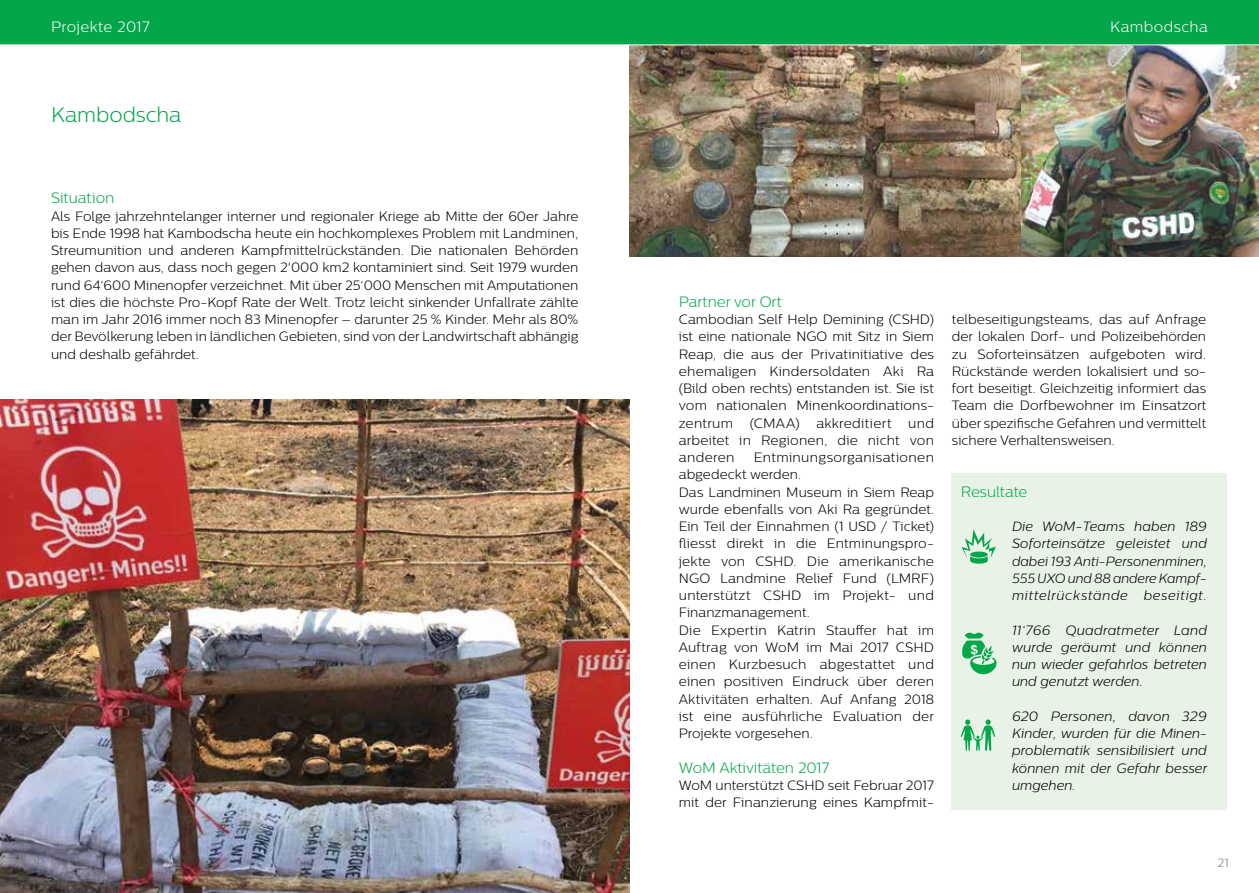
<style>
.page{position:relative;width:1259px;height:893px;background:#fff}
.page>*{position:absolute;margin:0;border:0;box-sizing:border-box;transform-origin:0 0}
.t1{font:300 21px "Centrale Sans";letter-spacing:-.005em;color:#04a64a}
.t2{font:300 15px "Centrale Sans";color:#04a64a}
.t3{font:300 15px "Centrale Sans";letter-spacing:.03em;color:#fff}
.t4{font:300 13.5px/17.2px "Centrale Sans";letter-spacing:.005em;color:#000;text-align:justify}
.t5{font:italic 300 13.5px/17.2px "Centrale Sans";color:#000;text-align:justify}
.t6{font:italic 300 13.35px/17.2px "Centrale Sans";letter-spacing:.035em;color:#000;text-align:justify}
.t7{font:300 12px "Centrale Sans";color:#797765}
</style>
<div class="page">
<img style="left:629px;top:45px;width:630px;height:212px">
<div style="left:951px;top:473px;width:275px;height:337px;background:#e8f2e6"></div>
<svg style="left:961px;top:529px;width:35px;height:35px"></svg>
<svg style="left:962px;top:632px;width:34px;height:42px"></svg>
<svg style="left:960px;top:719px;width:35px;height:32px"></svg>
<img style="left:0;top:400px;width:629px;height:493px">
<div style="left:0;top:0;width:1259px;height:45px;background:#04a64a"></div>
<p class="t3" style="left:51px;top:19px;width:100px">Projekte 2017</p>
<p class="t3" style="left:1110px;top:19px;width:99px">Kambodscha</p>
<h1 class="t1" style="left:51px;top:103px;width:132px">Kambodscha</h1>
<p class="t2" style="left:51px;top:190px;width:65px">Situation</p>
<p class="t4" style="left:51px;top:207px;width:529px">Als Folge jahrzehntelanger interner und regionaler Kriege ab Mitte der 60er Jahre bis Ende 1998 hat Kambodscha heute ein hochkomplexes Problem mit Landminen, Streumunition und anderen Kampfmittelrückständen. Die nationalen Behörden gehen davon aus, dass noch gegen 2'000 km2 kontaminiert sind. Seit 1979 wurden rund 64‘600 Minenopfer verzeichnet. Mit über 25‘000 Menschen mit Amputationen ist dies die höchste Pro-Kopf Rate der Welt. Trotz leicht sinkender Unfallrate zählte man im Jahr 2016 immer noch 83 Minenopfer – darunter 25 % Kinder. Mehr als 80% der Bevölkerung leben in ländlichen Gebieten, sind von der Landwirtschaft abhängig und deshalb gefährdet.</p>
<p class="t2" style="left:679px;top:293px;width:104px">Partner vor Ort</p>
<p class="t4" style="left:679px;top:311px;width:257px">Cambodian Self Help Demining (CSHD) ist eine nationale NGO mit Sitz in Siem Reap, die aus der Privatinitiative des ehemaligen Kindersoldaten Aki Ra (Bild oben rechts) entstanden ist. Sie ist vom nationalen Minenkoordinations&shy;zentrum (CMAA) akkreditiert und arbeitet in Regionen, die nicht von anderen</p>
<p class="t4" style="left:679px;top:449px;width:257px;text-align:left;text-indent:75px">Entminungsorganisationen abgedeckt werden.<br>Das Landminen Museum in Siem Reap wurde ebenfalls von Aki Ra gegründet.<br>Ein Teil der Einnahmen (1 USD / Ticket) fliesst direkt in die Entminungspro&shy;jekte von CSHD. Die amerikanische<br>NGO Landmine Relief Fund (LMRF) unterstützt CSHD im Projekt- und<br>Finanzmanagement.<br>Die Expertin Katrin Stauffer hat im<br>Auftrag von WoM im Mai 2017 CSHD einen Kurzbesuch abgestattet und einen positiven Eindruck über deren<br>Aktivitäten erhalten. Auf Anfang 2018 ist eine ausführliche Evaluation der<br>Projekte vorgesehen.</p>
<p class="t2" style="left:679px;top:759px;width:152px">WoM Aktivitäten 2017</p>
<p class="t4" style="left:679px;top:776px;width:257px">WoM unterstützt CSHD seit Februar 2017 mit der Finanzierung eines Kampfmit-</p>
<p class="t4" style="left:952px;top:311px;width:256px">telbeseitigungsteams, das auf Anfrage der lokalen Dorf- und Polizeibehörden zu Soforteinsätzen aufgeboten wird.<br>Rückstände werden lokalisiert und so&shy;fort beseitigt. Gleichzeitig informiert das Team die Dorfbewohner im Einsatzort über spezifische Gefahren und vermittelt sichere Verhaltensweisen.</p>
<p class="t2" style="left:961px;top:483px;width:68px">Resultate</p>
<p class="t6" style="left:1012px;top:518px;width:196px">Die WoM-Teams haben 189<br>Soforteinsätze geleistet und dabei 193 Anti-Personenminen, 555 UXO und 88 andere Kampf&shy;mittelrückstände beseitigt.</p>
<p class="t5" style="left:1012px;top:621px;width:196px">11‘766 Quadratmeter Land wurde geräumt und können nun wieder gefahrlos betreten und genutzt werden.</p>
<p class="t5" style="left:1012px;top:707px;width:197px">620 Personen, davon 329<br>Kinder, wurden für die Minen&shy;problematik sensibilisiert und können mit der Gefahr besser umgehen.</p>
<p class="t7" style="left:30px;top:856px;width:17px">20</p>
<p class="t7" style="left:1217px;top:856px;width:13px">21</p>
</div>
